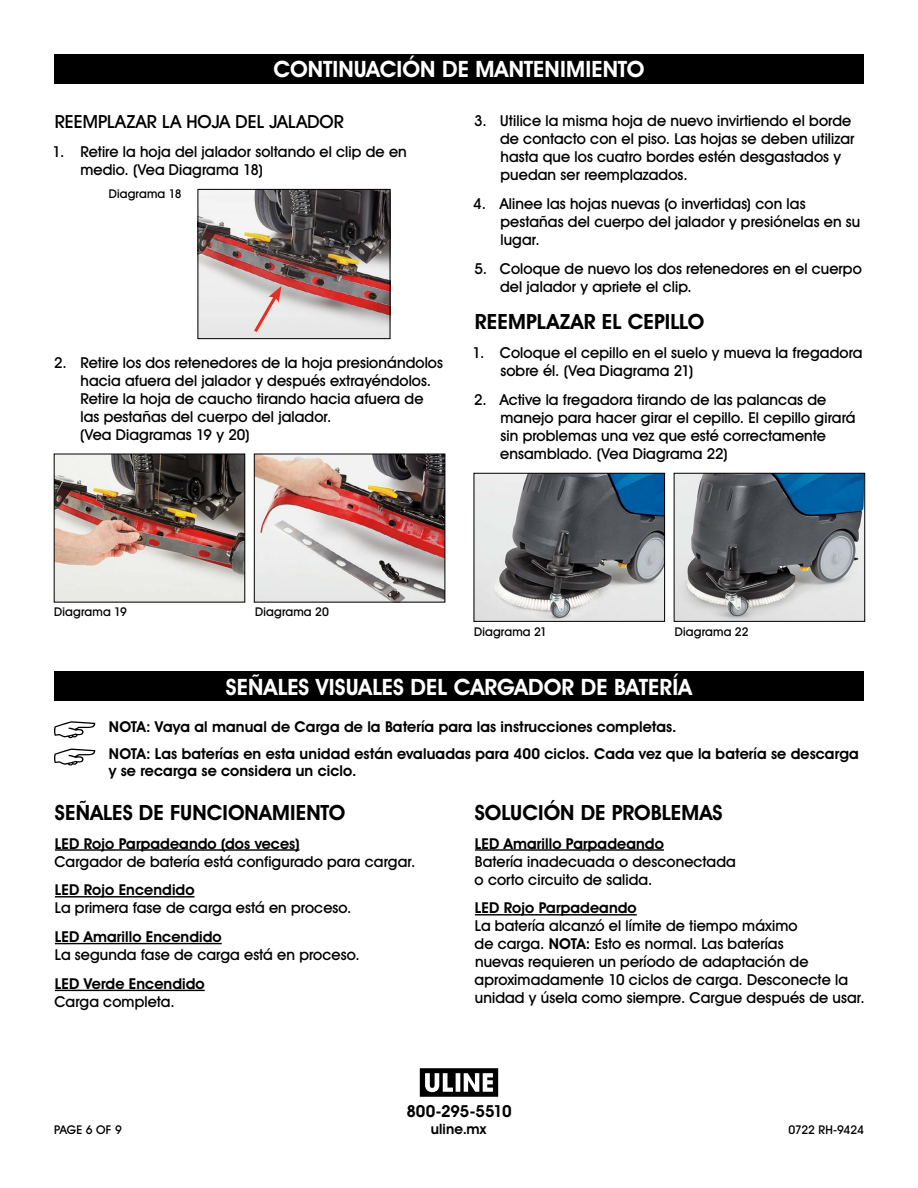
<style>
.page{position:relative;width:918px;height:1188px;background:#fff}
.page>*{position:absolute;margin:0;border:0;box-sizing:border-box;transform-origin:0 0}
.t1{font:700 22.5px "Uline Two Knine";letter-spacing:.005em;color:#fff}
.t2{font:700 21px "Uline Two Knine";letter-spacing:.005em;color:#000}
.t3{font:18px "Uline Two Knine";letter-spacing:.005em;color:#000}
.t4{font:700 16.5px "Uline Two Knine";letter-spacing:-.015em;color:#000}
.t5{font:15px/18px "Uline Two Knine";letter-spacing:.005em;color:#000}
.t6{font:700 15px/27.3px "Uline Two Knine";letter-spacing:.005em;color:#000}
.t7{font:700 14.25px "Uline Two Knine";letter-spacing:.01em;color:#000}
.t8{font:12px "Uline Two Knine";letter-spacing:.015em;color:#000}
.t9{font:12px "Uline Two Knine";letter-spacing:-.01em;color:#000}
.s1{font-weight:700}
</style>
<div class="page">
<div style="left:54px;top:671px;width:810px;height:30px;background:#000"></div>
<hr style="left:55px;top:849px;width:244px;height:2px;background:#000">
<hr style="left:55px;top:896px;width:140px;height:2px;background:#000">
<hr style="left:55px;top:943px;width:167px;height:1px;background:#000">
<hr style="left:55px;top:990px;width:150px;height:1px;background:#000">
<hr style="left:475px;top:849px;width:189px;height:2px;background:#000">
<hr style="left:475px;top:914px;width:162px;height:2px;background:#000">
<div style="left:54px;top:54px;width:810px;height:30px;background:#000"></div>
<img style="left:200px;top:191px;width:188px;height:146px">
<div style="left:198px;top:189px;width:192px;height:150px;border:1px solid #000"></div>
<svg style="left:251px;top:286px;width:31px;height:49px;background:#e4cdcb"></svg>
<img style="left:56px;top:456px;width:187px;height:144px">
<div style="left:54px;top:454px;width:191px;height:148px;border:1px solid #000"></div>
<img style="left:256px;top:456px;width:187px;height:144px">
<div style="left:254px;top:454px;width:191px;height:148px;border:1px solid #000"></div>
<img style="left:676px;top:475px;width:187px;height:145px">
<div style="left:674px;top:473px;width:191px;height:149px;border:1px solid #000"></div>
<img style="left:476px;top:475px;width:187px;height:145px">
<div style="left:474px;top:473px;width:191px;height:149px;border:1px solid #000"></div>
<svg style="left:420px;top:1068px;width:78px;height:29px"></svg>
<svg style="left:54px;top:721px;width:41px;height:17px"></svg>
<svg style="left:54px;top:749px;width:41px;height:17px"></svg>
<h1 class="t1" style="left:273px;top:56px;width:373px">CONTINUACIÓN DE MANTENIMIENTO</h1>
<p class="t3" style="left:55px;top:111px;width:291px">REEMPLAZAR LA HOJA DEL JALADOR</p>
<p class="t5" style="left:80px;top:143px;width:328px;text-indent:-28px">1. Retire la hoja del jalador soltando el clip de en medio. (Vea Diagrama 18)</p>
<p class="t8" style="left:109px;top:187px;width:74px">Diagrama 18</p>
<p class="t5" style="left:500px;top:112px;width:356px;text-indent:-26px">3. Utilice la misma hoja de nuevo invirtiendo el borde de contacto con el piso. Las hojas se deben utilizar hasta que los cuatro bordes estén desgastados y puedan ser reemplazados.</p>
<p class="t5" style="left:501px;top:194px;width:361px;text-indent:-27px">4. Alinee las hojas nuevas (o invertidas) con las pestañas del cuerpo del jalador y presiónelas en su lugar.</p>
<p class="t5" style="left:500px;top:259px;width:363px;text-indent:-26px">5. Coloque de nuevo los dos retenedores en el cuerpo del jalador y apriete el clip.</p>
<h2 class="t2" style="left:475px;top:309px;width:231px">REEMPLAZAR EL CEPILLO</h2>
<p class="t5" style="left:500px;top:344px;width:364px;text-indent:-28px">1. Coloque el cepillo en el suelo y mueva la fregadora sobre él. (Vea Diagrama 21)</p>
<p class="t5" style="left:500px;top:391px;width:357px;text-indent:-26px">2. Active la fregadora tirando de las palancas de manejo para hacer girar el cepillo. El cepillo girará sin problemas una vez que esté correctamente ensamblado. (Vea Diagrama 22)</p>
<p class="t5" style="left:80px;top:353px;width:364px;text-indent:-26px">2. Retire los dos retenedores de la hoja presionándolos hacia afuera del jalador y después extrayéndolos.<br>Retire la hoja de caucho tirando hacia afuera de las pestañas del cuerpo del jalador.<br>(Vea Diagramas 19 y 20)</p>
<p class="t8" style="left:54px;top:605px;width:74px">Diagrama 19</p>
<p class="t8" style="left:255px;top:605px;width:75px">Diagrama 20</p>
<p class="t8" style="left:474px;top:624px;width:75px">Diagrama 21</p>
<p class="t8" style="left:675px;top:624px;width:75px">Diagrama 22</p>
<h1 class="t1" style="left:226px;top:673px;width:468px">SEÑALES VISUALES DEL CARGADOR DE BATERÍA</h1>
<p class="t6" style="left:109px;top:713px;width:751px">NOTA: Vaya al manual de Carga de la Batería para las instrucciones completas.<br>NOTA: Las baterías en esta unidad están evaluadas para 400 ciclos. Cada vez que la batería se descarga</p>
<p class="t6" style="left:109px;top:757px;width:249px">y se recarga se considera un ciclo.</p>
<h2 class="t2" style="left:55px;top:800px;width:292px">SEÑALES DE FUNCIONAMIENTO</h2>
<p class="t6" style="left:55px;top:829px;width:246px">LED Rojo Parpadeando (dos veces)</p>
<p class="t5" style="left:54px;top:852px;width:363px">Cargador de batería está configurado para cargar.</p>
<p class="t6" style="left:55px;top:876px;width:141px">LED Rojo Encendido</p>
<p class="t5" style="left:55px;top:899px;width:298px">La primera fase de carga está en proceso.</p>
<p class="t6" style="left:55px;top:923px;width:168px">LED Amarillo Encendido</p>
<p class="t5" style="left:55px;top:946px;width:306px">La segunda fase de carga está en proceso.</p>
<p class="t6" style="left:55px;top:970px;width:151px">LED Verde Encendido</p>
<p class="t5" style="left:54px;top:992px;width:122px">Carga completa.</p>
<h2 class="t2" style="left:475px;top:800px;width:249px">SOLUCIÓN DE PROBLEMAS</h2>
<p class="t6" style="left:475px;top:829px;width:191px">LED Amarillo Parpadeando</p>
<p class="t5" style="left:475px;top:852px;width:263px">Batería inadecuada o desconectada o corto circuito de salida.</p>
<p class="t6" style="left:475px;top:894px;width:163px">LED Rojo Parpadeando</p>
<p class="t5" style="left:475px;top:917px;width:392px">La batería alcanzó el límite de tiempo máximo<br>de carga. <span class="s1">NOTA:</span> Esto es normal. Las baterías<br>nuevas requieren un período de adaptación de aproximadamente 10 ciclos de carga. Desconecte la unidad y úsela como siempre. Cargue después de usar.</p>
<p class="t4" style="left:406px;top:1101px;width:107px">800-295-5510</p>
<p class="t7" style="left:431px;top:1120px;width:57px">uline.mx</p>
<p class="t8" style="left:54px;top:1122px;width:69px">PAGE 6 OF 9</p>
<p class="t9" style="left:788px;top:1122px;width:77px">0722 RH-9424</p>
</div>
